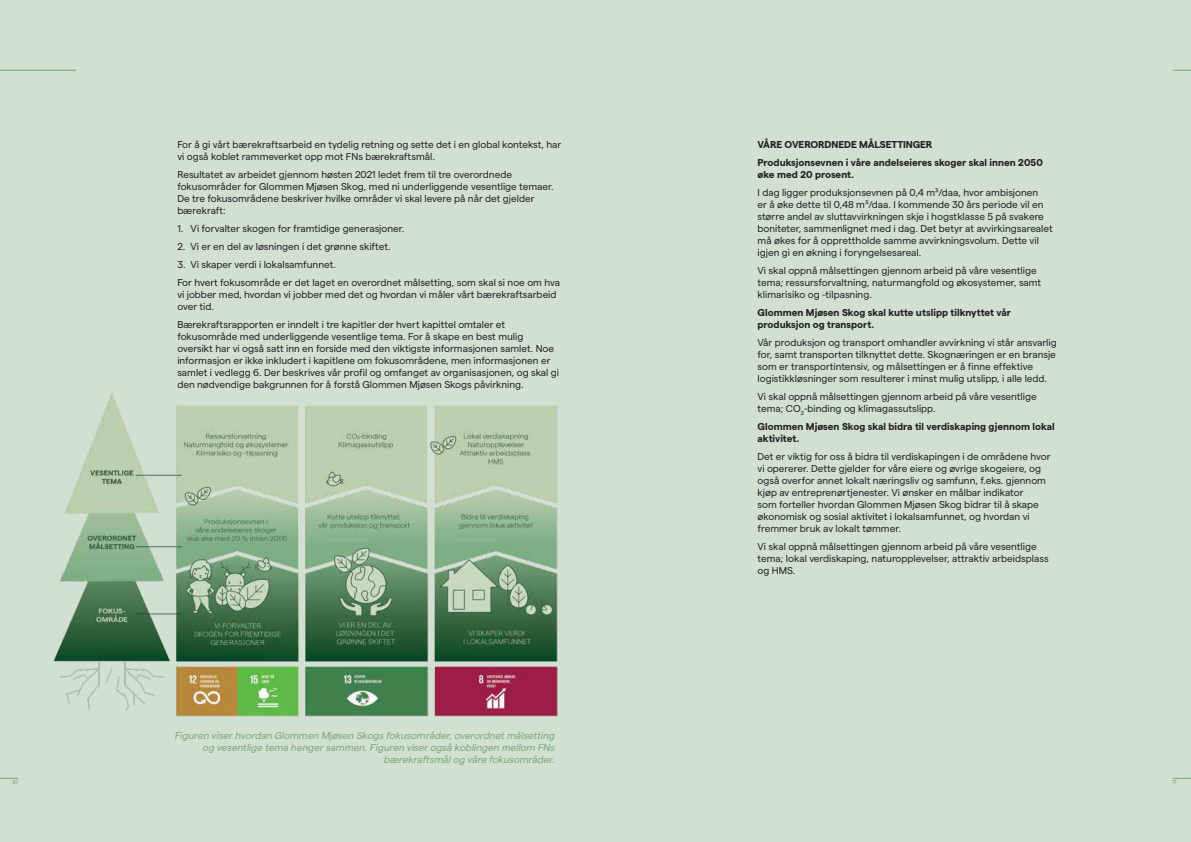
<style>
.page{position:relative;width:1191px;height:842px;background:#d2e0d1}
.page>*{position:absolute;margin:0;border:0;box-sizing:border-box;transform-origin:0 0}
.t1{font:10px/12px "Matter";color:#232027}
.t2{font:700 10px/12px "Matter";color:#232027}
.t3{font:italic 10px/12px "Matter";color:#7aa880;text-align:right}
.t4{font:6px "Matter";color:#7aa880}
</style>
<div class="page">
<img style="left:53px;top:393px;width:505px;height:324px">
<svg style="left:0;top:778px;width:18px;height:1px"></svg>
<svg style="left:1172px;top:70px;width:19px;height:1px"></svg>
<svg style="left:1172px;top:778px;width:19px;height:1px"></svg>
<hr style="left:0;top:70px;width:76px;height:1px;background:#7aa880">
<p class="t1" style="left:177px;top:138px;width:386px">For å gi vårt bærekraftsarbeid en tydelig retning og sette det i en global kontekst, har vi også koblet rammeverket opp mot FNs bærekraftsmål.</p>
<p class="t1" style="left:177px;top:168px;width:378px">Resultatet av arbeidet gjennom høsten 2021 ledet frem til tre overordnede fokusområder for Glommen Mjøsen Skog, med ni underliggende vesentlige temaer.<br>De tre fokusområdene beskriver hvilke områder vi skal levere på når det gjelder bærekraft:</p>
<p class="t1" style="left:177px;top:222px;width:229px">1. Vi forvalter skogen for framtidige generasjoner.</p>
<p class="t1" style="left:177px;top:240px;width:215px">2. Vi er en del av løsningen i det grønne skiftet.</p>
<p class="t1" style="left:177px;top:255px;width:384px;line-height:18px">3. Vi skaper verdi i lokalsamfunnet.<br>For hvert fokusområde er det laget en overordnet målsetting, som skal si noe om hva</p>
<p class="t1" style="left:177px;top:288px;width:381px">vi jobber med, hvordan vi jobber med det og hvordan vi måler vårt bærekraftsarbeid over tid.</p>
<p class="t1" style="left:177px;top:318px;width:383px">Bærekraftsrapporten er inndelt i tre kapitler der hvert kapittel omtaler et fokusområde med underliggende vesentlige tema. For å skape en best mulig oversikt har vi også satt inn en forside med den viktigste informasjonen samlet. Noe informasjon er ikke inkludert i kapitlene om fokusområdene, men informasjonen er samlet i vedlegg 6. Der beskrives vår profil og omfanget av organisasjonen, og skal gi den nødvendige bakgrunnen for å forstå Glommen Mjøsen Skogs påvirkning.</p>
<p class="t3" style="left:174px;top:729px;width:384px">Figuren viserhvordan Glommen Mjøsen Skogsfokusområder,overordnetmålsetting og vesentlige tema hengersammen.Figuren viserogså koblingen mellom FNs bærekraftsmålog våre fokusområder.</p>
<p class="t2" style="left:757px;top:135px;width:287px;line-height:18px">VÅRE OVERORDNEDE MÅLSETTINGER<br>Produksjonsevnen i våre andelseieres skoger skal innen 2050</p>
<p class="t2" style="left:757px;top:168px;width:98px">øke med 20 prosent.</p>
<p class="t1" style="left:757px;top:186px;width:297px">I dag ligger produksjonsevnen på 0,4 m³/daa, hvor ambisjonen<br>er å øke dette til 0,48 m³/daa. I kommende 30 års periode vil en større andel av sluttavvirkningen skje i hogstklasse 5 på svakere boniteter, sammenlignet med i dag. Det betyr at avvirkingsarealet må økes for å opprettholde samme avvirkningsvolum. Dette vil igjen gi en økning i foryngelsesareal.</p>
<p class="t1" style="left:757px;top:264px;width:285px">Vi skal oppnå målsettingen gjennom arbeid på våre vesentlige tema; ressursforvaltning, naturmangfold og økosystemer, samt klimarisiko og -tilpasning.</p>
<p class="t2" style="left:757px;top:306px;width:255px">Glommen Mjøsen Skog skal kutte utslipp tilknyttet vår produksjon og transport.</p>
<p class="t1" style="left:757px;top:336px;width:300px">Vår produksjon og transport omhandler avvirkning vi står ansvarlig for, samt transporten tilknyttet dette. Skognæringen er en bransje som er transportintensiv, og målsettingen er å finne effektive logistikkløsninger som resulterer i minst mulig utslipp, i alle ledd.</p>
<p class="t1" style="left:757px;top:390px;width:281px">Vi skal oppnå målsettingen gjennom arbeid på våre vesentlige tema; CO<sub>2</sub>-binding og klimagassutslipp.</p>
<p class="t2" style="left:757px;top:420px;width:299px">Glommen Mjøsen Skog skal bidra til verdiskaping gjennom lokal aktivitet.</p>
<p class="t1" style="left:757px;top:450px;width:294px">Det er viktig for oss å bidra til verdiskapingen i de områdene hvor vi opererer. Dette gjelder for våre eiere og øvrige skogeiere, og også overfor annet lokalt næringsliv og samfunn, f.eks. gjennom kjøp av entreprenørtjenester. Vi ønsker en målbar indikator<br>som forteller hvordan Glommen Mjøsen Skog bidrar til å skape økonomisk og sosial aktivitet i lokalsamfunnet, og hvordan vi fremmer bruk av lokalt tømmer.</p>
<p class="t1" style="left:757px;top:540px;width:292px">Vi skal oppnå målsettingen gjennom arbeid på våre vesentlige tema; lokal verdiskaping, naturopplevelser, attraktiv arbeidsplass og HMS.</p>
<p class="t4" style="left:12px;top:778px;width:7px">10</p>
<p class="t4" style="left:1172px;top:778px;width:6px">11</p>
</div>
